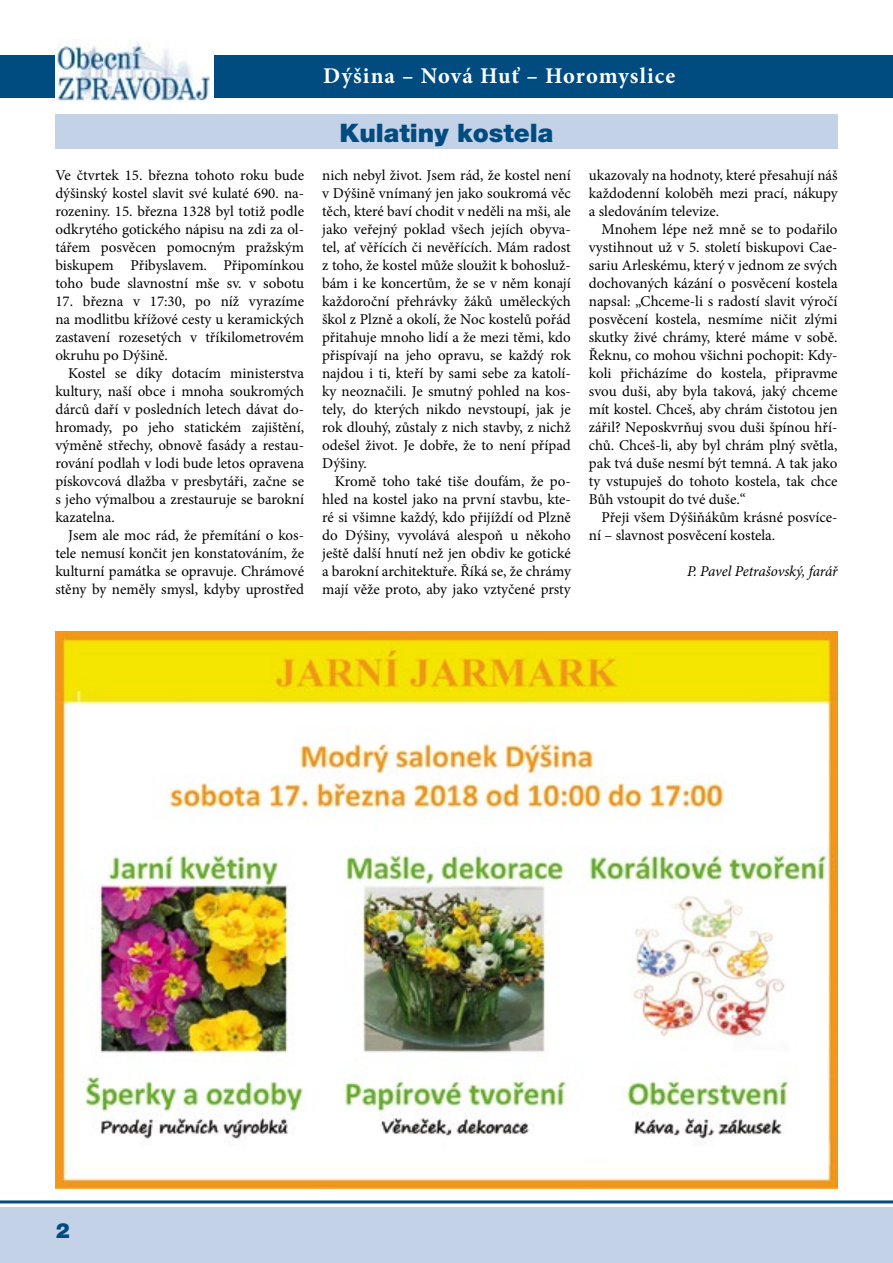
<style>
.page{position:relative;width:893px;height:1263px;background:#fff}
.page>*{position:absolute;margin:0;border:0;box-sizing:border-box;transform-origin:0 0}
.t1{font:900 25.5px "Helvetica Neue CE";color:#004b80}
.t2{font:700 22.5px "Minion Pro";letter-spacing:.045em;color:#fff}
.t3{font:900 21px "Helvetica Neue CE";color:#004b80}
.t4{font:15px/18px "Minion Pro";color:#000;text-align:justify}
.t5{font:italic 15px "Minion Pro";letter-spacing:-.015em;color:#000}
</style>
<div class="page">
<div style="left:0;top:1208px;width:893px;height:55px;background:#c3d2e7"></div>
<div style="left:0;top:55px;width:893px;height:43px;background:#004b80"></div>
<img style="left:55px;top:40px;width:158px;height:62px">
<hr style="left:0;top:1200px;width:893px;height:3px;background:#004b80">
<div style="left:55px;top:115px;width:783px;height:34px;background:#c3d2e7"></div>
<img style="left:56px;top:631px;width:782px;height:558px">
<p class="t4" style="left:55px;top:166px;width:250px">Ve čtvrtek 15. března tohoto roku bude dýšinský kostel slavit své kulaté 690. na&shy;rozeniny. 15. března 1328 byl totiž podle odkrytého gotického nápisu na zdi za ol&shy;tářem posvěcen pomocným pražským biskupem Přibyslavem. Připomínkou toho bude slavnostní mše sv. v sobotu</p>
<p class="t4" style="left:55px;top:292px;width:250px">17. března v 17:30, po níž vyrazíme na modlitbu křížové cesty u keramických zastavení rozesetých v tříkilometrovém okruhu po Dýšině.</p>
<p class="t4" style="left:55px;top:364px;width:250px;text-indent:13px">Kostel se díky dotacím ministerstva kultury, naší obce i mnoha soukromých dárců daří v posledních letech dávat do&shy;hromady, po jeho statickém zajištění, výměně střechy, obnově fasády a restau&shy;rování podlah v lodi bude letos opravena pískovcová dlažba v presbytáři, začne se s jeho výmalbou a zrestauruje se barokní kazatelna.</p>
<p class="t4" style="left:55px;top:526px;width:250px;text-indent:13px">Jsem ale moc rád, že přemítání o kos&shy;tele nemusí končit jen konstatováním, že kulturní památka se opravuje. Chrámové stěny by neměly smysl, kdyby uprostřed</p>
<h2 class="t2" style="left:323px;top:60px;width:354px">Dýšina – Nová Huť – Horomyslice</h2>
<h1 class="t1" style="left:339px;top:117px;width:215px">Kulatiny kostela</h1>
<p class="t4" style="left:322px;top:166px;width:250px">nich nebyl život. Jsem rád, že kostel není v Dýšině vnímaný jen jako soukromá věc těch, které baví chodit v neděli na mši, ale jako veřejný poklad všech jejích obyva&shy;tel, ať věřících či nevěřících. Mám radost z toho, že kostel může sloužit k bohosluž&shy;bám i ke koncertům, že se v něm konají každoroční přehrávky žáků uměleckých škol z Plzně a okolí, že Noc kostelů pořád přitahuje mnoho lidí a že mezi těmi, kdo přispívají na jeho opravu, se každý rok najdou i ti, kteří by sami sebe za katolí&shy;ky neoznačili. Je smutný pohled na kos&shy;tely, do kterých nikdo nevstoupí, jak je rok dlouhý, zůstaly z nich stavby, z nichž odešel život. Je dobře, že to není případ Dýšiny.</p>
<p class="t4" style="left:322px;top:472px;width:250px;text-indent:13px">Kromě toho také tiše doufám, že po&shy;hled na kostel jako na první stavbu, kte&shy;ré si všimne každý, kdo přijíždí od Plzně do Dýšiny, vyvolává alespoň u někoho ještě další hnutí než jen obdiv ke gotické a barokní architektuře. Říká se, že chrámy mají věže proto, aby jako vztyčené prsty</p>
<p class="t4" style="left:589px;top:166px;width:250px">ukazovaly na hodnoty, které přesahují náš každodenní koloběh mezi prací, nákupy a sledováním televize.</p>
<p class="t4" style="left:589px;top:220px;width:250px;text-indent:13px">Mnohem lépe než mně se to podařilo vystihnout už v 5. století biskupovi Cae&shy;sariu Arleskému, který v jednom ze svých dochovaných kázání o posvěcení kostela napsal: „Chceme-li s radostí slavit výročí posvěcení kostela, nesmíme ničit zlými skutky živé chrámy, které máme v sobě.<br>Řeknu, co mohou všichni pochopit: Kdy&shy;koli přicházíme do kostela, připravme svou duši, aby byla taková, jaký chceme mít kostel. Chceš, aby chrám čistotou jen zářil? Neposkvrňuj svou duši špínou hří&shy;chů. Chceš-li, aby byl chrám plný světla, pak tvá duše nesmí být temná. A tak jako ty vstupuješ do tohoto kostela, tak chce Bůh vstoupit do tvé duše.“</p>
<p class="t4" style="left:589px;top:508px;width:250px;text-indent:13px">Přeji všem Dýšiňákům krásné posvíce&shy;ní – slavnost posvěcení kostela.</p>
<p class="t5" style="left:687px;top:561px;width:152px">P. Pavel Petrašovský, farář</p>
<h3 class="t3" style="left:56px;top:1217px;width:16px">2</h3>
</div>
